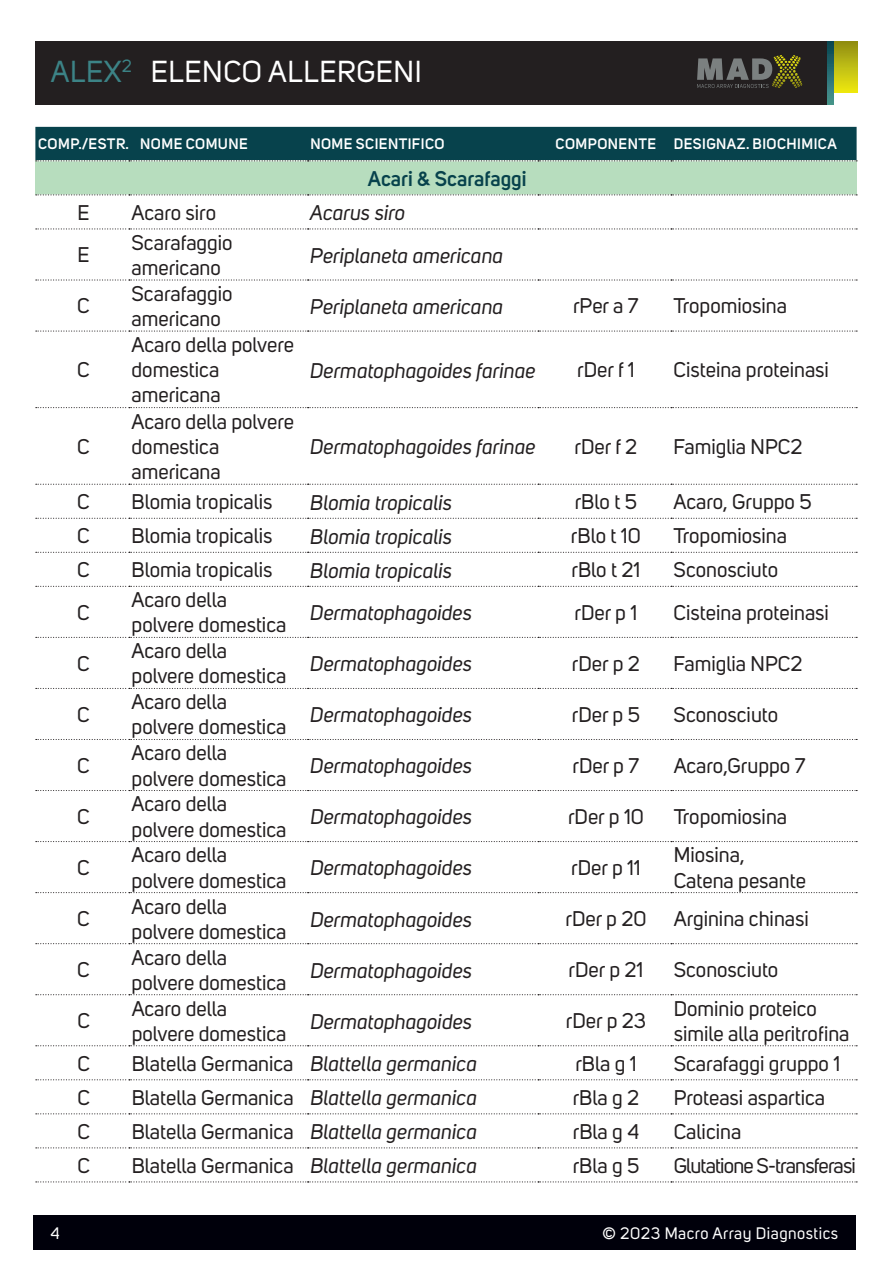
<style>
.page{position:relative;width:892px;height:1262px;background:#fff}
.page>*{position:absolute;margin:0;border:0;box-sizing:border-box;transform-origin:0 0}
.t1{font:30px "Uni Sans";letter-spacing:.02em;color:#fff}
.t2{font:21px/25.2px "Uni Sans";color:#231f20}
.t3{font:italic 21px "Uni Sans";color:#231f20}
.t4{font:21px "Uni Sans";letter-spacing:-.04em;color:#231f20}
.t5{font:600 21px "Uni Sans";color:#07424c}
.t6{font:16.5px "Uni Sans";letter-spacing:.03em;color:#fff}
.t7{font:600 15px "Uni Sans";letter-spacing:.03em;color:#fff}
.s1{color:#3c8386}
.s2{font-style:normal}
</style>
<div class="page">
<div style="left:33px;top:1215px;width:822px;height:34px;background:#00000b"></div>
<div style="left:35px;top:41px;width:798px;height:64px;background:#231f20"></div>
<svg style="left:697px;top:55px;width:103px;height:33px"></svg>
<div style="left:833px;top:41px;width:24px;height:52px;background:linear-gradient(to bottom,#8f8d14,#eee911)"></div>
<svg style="left:827px;top:41px;width:6px;height:64px"></svg>
<div style="left:35px;top:161px;width:821px;height:34px;background:#b7ddbe"></div>
<svg style="left:36px;top:194px;width:821px;height:1px"></svg>
<svg style="left:36px;top:228px;width:821px;height:1px"></svg>
<svg style="left:36px;top:279px;width:821px;height:1px"></svg>
<svg style="left:36px;top:330px;width:821px;height:1px"></svg>
<svg style="left:36px;top:407px;width:821px;height:1px"></svg>
<svg style="left:36px;top:483px;width:821px;height:1px"></svg>
<svg style="left:36px;top:517px;width:821px;height:1px"></svg>
<svg style="left:36px;top:551px;width:821px;height:1px"></svg>
<svg style="left:36px;top:585px;width:821px;height:2px"></svg>
<svg style="left:36px;top:637px;width:821px;height:1px"></svg>
<svg style="left:36px;top:688px;width:821px;height:1px"></svg>
<svg style="left:36px;top:739px;width:821px;height:1px"></svg>
<svg style="left:36px;top:790px;width:821px;height:1px"></svg>
<svg style="left:36px;top:841px;width:821px;height:1px"></svg>
<svg style="left:36px;top:892px;width:821px;height:1px"></svg>
<svg style="left:36px;top:943px;width:821px;height:1px"></svg>
<svg style="left:36px;top:994px;width:821px;height:1px"></svg>
<svg style="left:36px;top:1045px;width:821px;height:1px"></svg>
<svg style="left:36px;top:1079px;width:821px;height:1px"></svg>
<svg style="left:36px;top:1113px;width:821px;height:1px"></svg>
<svg style="left:36px;top:1147px;width:821px;height:1px"></svg>
<svg style="left:36px;top:1181px;width:821px;height:1px"></svg>
<div style="left:35px;top:127px;width:822px;height:34px;background:#07424c"></div>
<h1 class="t1" style="left:51px;top:54px;width:372px"><span class="s1">ALEX</span><sup>2</sup> ELENCO ALLERGENI</h1>
<p class="t7" style="left:38px;top:135px;width:211px">COMP./ESTR. NOME COMUNE</p>
<p class="t7" style="left:310px;top:135px;width:135px">NOME SCIENTIFICO</p>
<p class="t7" style="left:555px;top:135px;width:283px">COMPONENTE DESIGNAZ. BIOCHIMICA</p>
<p class="t5" style="left:368px;top:166px;width:160px">Acari &amp; Scarafaggi</p>
<p class="t2" style="left:77px;top:200px;width:13px">E</p>
<p class="t2" style="left:131px;top:200px;width:86px">Acaro siro</p>
<p class="t3" style="left:310px;top:200px;width:97px">Acarus siro</p>
<p class="t2" style="left:77px;top:243px;width:13px">E</p>
<p class="t2" style="left:131px;top:230px;width:103px">Scarafaggio americano</p>
<p class="t3" style="left:310px;top:242px;width:194px">Periplaneta americana</p>
<p class="t2" style="left:77px;top:294px;width:14px">C</p>
<p class="t2" style="left:131px;top:281px;width:103px">Scarafaggio americano</p>
<p class="t3" style="left:310px;top:293px;width:194px">Periplaneta americana</p>
<p class="t2" style="left:573px;top:294px;width:67px">rPer a 7</p>
<p class="t2" style="left:673px;top:294px;width:115px">Tropomiosina</p>
<p class="t2" style="left:77px;top:357px;width:14px">C</p>
<p class="t2" style="left:131px;top:332px;width:164px">Acaro della polvere domestica americana</p>
<p class="t3" style="left:310px;top:357px;width:227px">Dermatophagoides farinae</p>
<p class="t2" style="left:577px;top:357px;width:59px">rDer f 1</p>
<p class="t2" style="left:673px;top:357px;width:157px">Cisteina proteinasi</p>
<p class="t2" style="left:77px;top:434px;width:14px">C</p>
<p class="t2" style="left:131px;top:409px;width:164px">Acaro della polvere domestica americana</p>
<p class="t3" style="left:310px;top:434px;width:227px">Dermatophagoides farinae</p>
<p class="t2" style="left:574px;top:434px;width:64px">rDer f 2</p>
<p class="t2" style="left:673px;top:434px;width:130px">Famiglia NPC2</p>
<p class="t2" style="left:77px;top:489px;width:14px">C</p>
<p class="t2" style="left:131px;top:489px;width:142px">Blomia tropicalis</p>
<p class="t3" style="left:310px;top:489px;width:143px">Blomia tropicalis</p>
<p class="t2" style="left:574px;top:489px;width:64px">rBlo t 5</p>
<p class="t2" style="left:673px;top:489px;width:139px">Acaro, Gruppo 5</p>
<p class="t2" style="left:77px;top:523px;width:14px">C</p>
<p class="t2" style="left:131px;top:523px;width:142px">Blomia tropicalis</p>
<p class="t3" style="left:310px;top:523px;width:143px">Blomia tropicalis</p>
<p class="t2" style="left:571px;top:523px;width:71px">rBlo t 10</p>
<p class="t2" style="left:673px;top:523px;width:115px">Tropomiosina</p>
<p class="t2" style="left:77px;top:557px;width:14px">C</p>
<p class="t2" style="left:131px;top:557px;width:142px">Blomia tropicalis</p>
<p class="t3" style="left:310px;top:557px;width:143px">Blomia tropicalis</p>
<p class="t2" style="left:571px;top:557px;width:70px">rBlo t 21</p>
<p class="t2" style="left:673px;top:557px;width:106px">Sconosciuto</p>
<p class="t2" style="left:77px;top:600px;width:14px">C</p>
<p class="t2" style="left:131px;top:587px;width:156px">Acaro della polvere domestica</p>
<p class="t3" style="left:310px;top:600px;width:163px">Dermatophagoides</p>
<p class="t2" style="left:574px;top:600px;width:64px">rDer p 1</p>
<p class="t2" style="left:673px;top:600px;width:157px">Cisteina proteinasi</p>
<p class="t2" style="left:77px;top:651px;width:14px">C</p>
<p class="t2" style="left:132px;top:638px;width:156px">Acaro della polvere domestica</p>
<p class="t3" style="left:310px;top:651px;width:163px">Dermatophagoides</p>
<p class="t2" style="left:572px;top:651px;width:69px">rDer p 2</p>
<p class="t2" style="left:673px;top:651px;width:130px">Famiglia NPC2</p>
<p class="t2" style="left:77px;top:702px;width:14px">C</p>
<p class="t2" style="left:132px;top:689px;width:156px">Acaro della polvere domestica</p>
<p class="t3" style="left:310px;top:702px;width:163px">Dermatophagoides</p>
<p class="t2" style="left:571px;top:702px;width:70px">rDer p 5</p>
<p class="t2" style="left:673px;top:702px;width:106px">Sconosciuto</p>
<p class="t2" style="left:77px;top:753px;width:14px">C</p>
<p class="t2" style="left:132px;top:740px;width:156px">Acaro della polvere domestica</p>
<p class="t3" style="left:310px;top:753px;width:163px">Dermatophagoides</p>
<p class="t2" style="left:572px;top:753px;width:68px">rDer p 7</p>
<p class="t2" style="left:673px;top:753px;width:133px">Acaro,Gruppo 7</p>
<p class="t2" style="left:77px;top:804px;width:14px">C</p>
<p class="t2" style="left:132px;top:791px;width:156px">Acaro della polvere domestica</p>
<p class="t3" style="left:310px;top:804px;width:163px">Dermatophagoides</p>
<p class="t2" style="left:568px;top:804px;width:77px">rDer p 10</p>
<p class="t2" style="left:673px;top:804px;width:115px">Tropomiosina</p>
<p class="t2" style="left:77px;top:855px;width:14px">C</p>
<p class="t2" style="left:132px;top:842px;width:156px">Acaro della polvere domestica</p>
<p class="t3" style="left:310px;top:855px;width:163px">Dermatophagoides</p>
<p class="t2" style="left:571px;top:855px;width:71px">rDer p 11</p>
<p class="t2" style="left:673px;top:842px;width:134px">Miosina,<br>Catena pesante</p>
<p class="t2" style="left:77px;top:906px;width:14px">C</p>
<p class="t2" style="left:132px;top:893px;width:156px">Acaro della polvere domestica</p>
<p class="t3" style="left:310px;top:906px;width:163px">Dermatophagoides</p>
<p class="t2" style="left:565px;top:906px;width:82px">rDer p 20</p>
<p class="t2" style="left:673px;top:906px;width:137px">Arginina chinasi</p>
<p class="t2" style="left:77px;top:957px;width:14px">C</p>
<p class="t2" style="left:132px;top:944px;width:156px">Acaro della polvere domestica</p>
<p class="t3" style="left:310px;top:957px;width:163px">Dermatophagoides</p>
<p class="t2" style="left:568px;top:957px;width:76px">rDer p 21</p>
<p class="t2" style="left:673px;top:957px;width:106px">Sconosciuto</p>
<p class="t2" style="left:77px;top:1008px;width:14px">C</p>
<p class="t2" style="left:132px;top:995px;width:156px">Acaro della polvere domestica</p>
<p class="t3" style="left:310px;top:1008px;width:163px">Dermatophagoides</p>
<p class="t2" style="left:566px;top:1008px;width:82px">rDer p 23</p>
<p class="t2" style="left:673px;top:995px;width:177px">Dominio proteico simile alla peritrofina</p>
<p class="t2" style="left:77px;top:1051px;width:14px">C</p>
<p class="t3" style="left:132px;top:1050px;width:347px"><span class="s2">Blatella Germanica</span> Blattella germanica</p>
<p class="t2" style="left:575px;top:1051px;width:63px">rBla g 1</p>
<p class="t2" style="left:673px;top:1051px;width:168px">Scarafaggi gruppo 1</p>
<p class="t2" style="left:77px;top:1085px;width:14px">C</p>
<p class="t3" style="left:132px;top:1084px;width:347px"><span class="s2">Blatella Germanica</span> Blattella germanica</p>
<p class="t2" style="left:572px;top:1085px;width:68px">rBla g 2</p>
<p class="t2" style="left:673px;top:1085px;width:153px">Proteasi aspartica</p>
<p class="t2" style="left:77px;top:1119px;width:14px">C</p>
<p class="t3" style="left:132px;top:1118px;width:347px"><span class="s2">Blatella Germanica</span> Blattella germanica</p>
<p class="t2" style="left:572px;top:1119px;width:68px">rBla g 4</p>
<p class="t2" style="left:673px;top:1119px;width:69px">Calicina</p>
<p class="t2" style="left:77px;top:1153px;width:14px">C</p>
<p class="t3" style="left:132px;top:1152px;width:347px"><span class="s2">Blatella Germanica</span> Blattella germanica</p>
<p class="t2" style="left:572px;top:1153px;width:68px">rBla g 5</p>
<p class="t4" style="left:673px;top:1153px;width:183px">Glutatione S-transferasi</p>
<p class="t6" style="left:51px;top:1223px;width:11px">4</p>
<p class="t6" style="left:602px;top:1223px;width:237px">© 2023 Macro Array Diagnostics</p>
</div>
